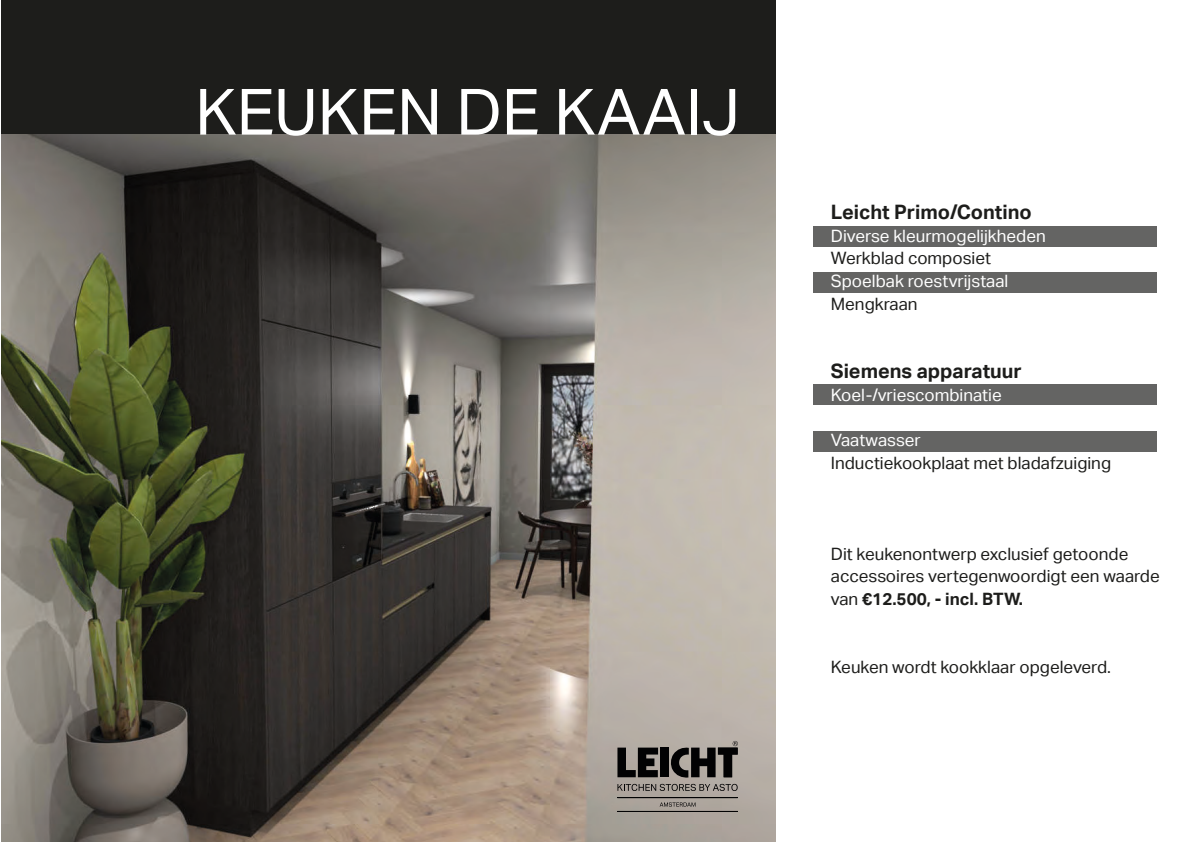
<style>
.page{position:relative;width:1191px;height:842px;background:#fff}
.page>*{position:absolute;margin:0;border:0;box-sizing:border-box;transform-origin:0 0}
.t1{font:63.9px "Aktiv Grotesk";color:#fff}
.t2{font:700 19.9px "Aktiv Grotesk";color:#1d1d1b}
.t3{font:17px/22.7px "Aktiv Grotesk";color:#1d1d1b}
.t4{font:17px "Aktiv Grotesk";color:#fff}
.s1{font-weight:700}
</style>
<div class="page">
<div style="left:1px;top:0;width:774px;height:842px;background:#1d1d1b"></div>
<img style="left:1px;top:135px;width:774px;height:707px">
<div style="left:661px;top:748px;width:8px;height:29px;background:#020203"></div>
<svg style="left:617px;top:748px;width:41px;height:29px"></svg>
<svg style="left:670px;top:741px;width:68px;height:37px;background:#5e5956"></svg>
<svg style="left:617px;top:784px;width:120px;height:7px"></svg>
<hr style="left:617px;top:797px;width:120px;height:1px;background:#020203">
<hr style="left:617px;top:811px;width:120px;height:1px;background:#020203">
<svg style="left:659px;top:802px;width:36px;height:5px"></svg>
<div style="left:813px;top:227px;width:344px;height:20px;background:#646463"></div>
<div style="left:813px;top:272px;width:344px;height:20px;background:#646463"></div>
<div style="left:813px;top:385px;width:344px;height:20px;background:#646463"></div>
<div style="left:813px;top:431px;width:344px;height:20px;background:#646463"></div>
<p class="t1" style="left:195px;top:75px;width:546px">KEUKEN DE KAAIJ</p>
<p class="t2" style="left:831px;top:200px;width:202px">Leicht Primo/Contino</p>
<p class="t4" style="left:831px;top:226px;width:216px">Diverse kleurmogelijkheden</p>
<p class="t3" style="left:831px;top:247px;width:162px">Werkblad composiet</p>
<p class="t4" style="left:831px;top:271px;width:179px">Spoelbak roestvrijstaal</p>
<p class="t3" style="left:831px;top:293px;width:88px">Mengkraan</p>
<p class="t2" style="left:831px;top:359px;width:192px">Siemens apparatuur</p>
<p class="t4" style="left:831px;top:385px;width:172px">Koel-/vriescombinatie</p>
<p class="t4" style="left:831px;top:430px;width:91px">Vaatwasser</p>
<p class="t3" style="left:831px;top:452px;width:282px">Inductiekookplaat met bladafzuiging</p>
<p class="t3" style="left:831px;top:542px;width:330px">Dit keukenontwerp exclusief getoonde accessoires vertegenwoordigt een waarde van <span class="s1">€12.500, - incl. BTW.</span></p>
<p class="t3" style="left:831px;top:656px;width:282px">Keuken wordt kookklaar opgeleverd.</p>
</div>
